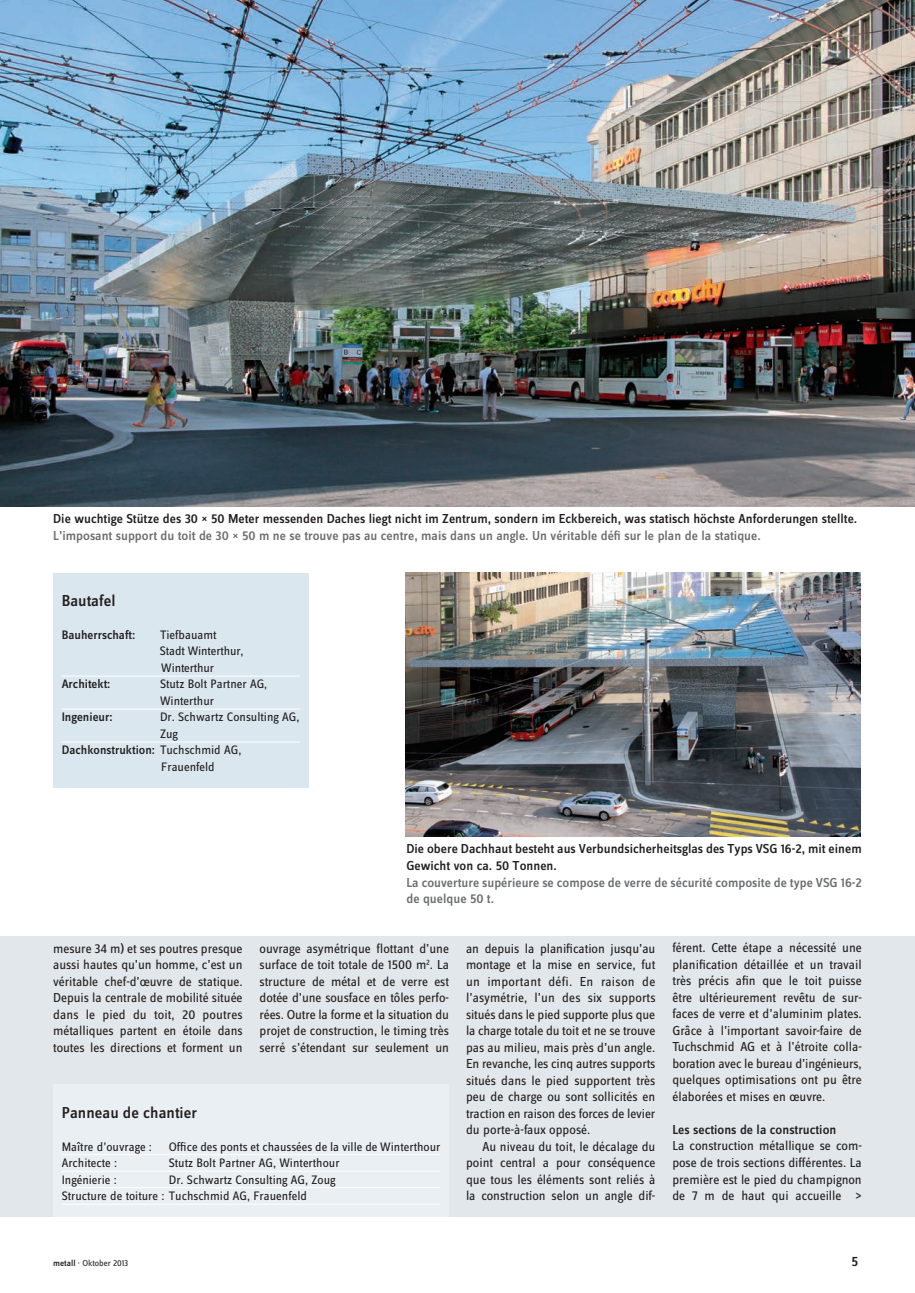
<style>
.page{position:relative;width:915px;height:1293px;background:#fff}
.page>*{position:absolute;margin:0;border:0;box-sizing:border-box;transform-origin:0 0}
.FR_Legende_9__medium{font:500 16.5px "Zine Sans Dis";color:#231f20}
.t1{font:500 14.25px "Zine Sans Dis";color:#231f20}
.FR_Grundtext_ohne_EZ{font:13.5px/16.5px "Zine Sans Dis";letter-spacing:-.005em;color:#231f20;text-align:justify}
.FR_Grundtext_EZ{font:13.5px/16.5px "Zine Sans Dis";color:#231f20;text-align:justify}
.DE_Legende_9__medium{font:500 13.5px/16.5px "Zine Sans Dis";color:#231f20}
.FR_Legende_9__medium-2{font:500 13.5px/16.5px "Zine Sans Dis";color:#6c6d70}
.FR_Grundtext_ohne_EZ-2{font:500 13.5px "Zine Sans Dis";color:#231f20}
.Bautafel_Linien{font:12.75px/16.5px "Zine Sans Dis";color:#231f20}
.Bautafel_Linien-2{font:500 12.75px "Zine Sans Dis";color:#231f20}
.t2{font:9px "Zine Sans Dis";color:#231f20}
.s1{font-weight:400}
.s2{font-weight:500}
</style>
<div class="page">
<div style="left:0;top:936px;width:914px;height:280px;background:#e1e7ea"></div>
<div style="left:53px;top:1084px;width:396px;height:132px;background:#e9eff3"></div>
<hr style="left:62px;top:1154px;width:378px;height:1px;background:#fff">
<hr style="left:62px;top:1171px;width:378px;height:1px;background:#fff">
<hr style="left:62px;top:1187px;width:378px;height:1px;background:#fff">
<hr style="left:62px;top:1204px;width:378px;height:1px;background:#fff">
<div style="left:53px;top:573px;width:255px;height:214px;background:#dae7ee"></div>
<hr style="left:62px;top:676px;width:238px;height:1px;background:#fff">
<hr style="left:62px;top:709px;width:238px;height:1px;background:#fff">
<hr style="left:62px;top:742px;width:238px;height:1px;background:#fff">
<img style="left:0;top:0;width:914px;height:507px">
<img style="left:405px;top:573px;width:455px;height:264px">
<p class="DE_Legende_9__medium" style="left:53px;top:511px;width:805px">Die wuchtige Stütze des 30 <span class="s1">³</span> 50 Meter messenden Daches liegt nicht im Zentrum, sondern im Eckbereich, was statisch höchste Anforderungen stellte.</p>
<p class="FR_Legende_9__medium-2" style="left:53px;top:528px;width:709px">L’imposant support du toit de 30 <span class="s1">³</span> 50 m ne se trouve pas au centre, mais dans un angle. Un véritable défi sur le plan de la statique.</p>
<p class="FR_Legende_9__medium" style="left:62px;top:592px;width:55px">Bautafel</p>
<p class="Bautafel_Linien-2" style="left:62px;top:628px;width:75px">Bauherrschaft:</p>
<p class="Bautafel_Linien" style="left:160px;top:627px;width:85px">Tiefbauamt<br>Stadt Winterthur,<br>Winterthur</p>
<p class="Bautafel_Linien-2" style="left:62px;top:678px;width:50px">Architekt:</p>
<p class="Bautafel_Linien" style="left:160px;top:676px;width:109px">Stutz Bolt Partner AG,<br>Winterthur</p>
<p class="Bautafel_Linien-2" style="left:62px;top:711px;width:52px">Ingenieur:</p>
<p class="Bautafel_Linien" style="left:160px;top:709px;width:141px">Dr. Schwartz Consulting AG,<br>Zug</p>
<p class="Bautafel_Linien-2" style="left:62px;top:744px;width:181px">Dachkonstruktion: <span class="s1">Tuchschmid AG,</span></p>
<p class="Bautafel_Linien" style="left:161px;top:759px;width:55px">Frauenfeld</p>
<p class="DE_Legende_9__medium" style="left:406px;top:841px;width:456px">Die obere Dachhaut besteht aus Verbundsicherheitsglas des Typs VSG 16-2, mit einem<br>Gewicht von ca. 50 Tonnen.</p>
<p class="FR_Legende_9__medium-2" style="left:406px;top:874px;width:457px">La couverture supérieure se compose de verre de sécurité composite de type VSG 16-2 de quelque 50 t.</p>
<p class="FR_Grundtext_ohne_EZ" style="left:53px;top:940px;width:191px">mesure 34 m) et ses poutres presque aussi hautes qu’un homme, c’est un véritable chef-d’œuvre de statique.<br>Depuis la centrale de mobilité située dans le pied du toit, 20 poutres métalliques partent en étoile dans toutes les directions et forment un</p>
<p class="FR_Grundtext_ohne_EZ" style="left:259px;top:940px;width:191px">ouvrage asymétrique flottant d’une surface de toit totale de 1500 m<sup>2</sup>. La structure de métal et de verre est dotée d’une sousface en tôles perfo&shy;rées. Outre la forme et la situation du projet de construction, le timing très serré s’étendant sur seulement un</p>
<p class="FR_Grundtext_ohne_EZ" style="left:466px;top:940px;width:191px">an depuis la planification jusqu’au montage et la mise en service, fut un important défi. En raison de l’asymétrie, l’un des six supports situés dans le pied supporte plus que la charge totale du toit et ne se trouve pas au milieu, mais près d’un angle.<br>En revanche, les cinq autres supports situés dans le pied supportent très peu de charge ou sont sollicités en traction en raison des forces de levier du porte-à-faux opposé.</p>
<p class="FR_Grundtext_EZ" style="left:466px;top:1138px;width:191px;text-indent:16px">Au niveau du toit, le décalage du point central a pour conséquence que tous les éléments sont reliés à la construction selon un angle dif-</p>
<p class="FR_Legende_9__medium" style="left:62px;top:1104px;width:137px">Panneau de chantier</p>
<p class="Bautafel_Linien" style="left:62px;top:1138px;width:92px">Maître d’ouvrage :</p>
<p class="Bautafel_Linien" style="left:169px;top:1138px;width:273px">Office des ponts et chaussées de la ville de Winterthour</p>
<p class="Bautafel_Linien" style="left:62px;top:1155px;width:57px">Architecte :</p>
<p class="Bautafel_Linien" style="left:169px;top:1155px;width:172px">Stutz Bolt Partner AG, Winterthour</p>
<p class="Bautafel_Linien" style="left:62px;top:1171px;width:57px">Ingénierie :</p>
<p class="Bautafel_Linien" style="left:169px;top:1171px;width:168px">Dr. Schwartz Consulting AG, Zoug</p>
<p class="Bautafel_Linien" style="left:62px;top:1188px;width:247px">Structure de toiture : Tuchschmid AG, Frauenfeld</p>
<p class="FR_Grundtext_EZ" style="left:672px;top:940px;width:191px">férent. Cette étape a nécessité une planification détaillée et un travail très précis afin que le toit puisse être ultérieurement revêtu de sur&shy;faces de verre et d’aluminim plates.<br>Grâce à l’important savoir-faire de Tuchschmid AG et à l’étroite colla&shy;boration avec le bureau d’ingénieurs, quelques optimisations ont pu être élaborées et mises en œuvre.</p>
<p class="FR_Grundtext_ohne_EZ-2" style="left:672px;top:1122px;width:165px">Les sections de la construction</p>
<p class="FR_Grundtext_ohne_EZ" style="left:672px;top:1138px;width:191px">La construction métallique se com&shy;pose de trois sections différentes. La première est le pied du champignon de 7 m de haut qui accueille &gt;</p>
<p class="t2" style="left:53px;top:1259px;width:76px"><span class="s2">metall</span> · Oktober 2013</p>
<p class="t1" style="left:851px;top:1254px;width:8px">5</p>
</div>
